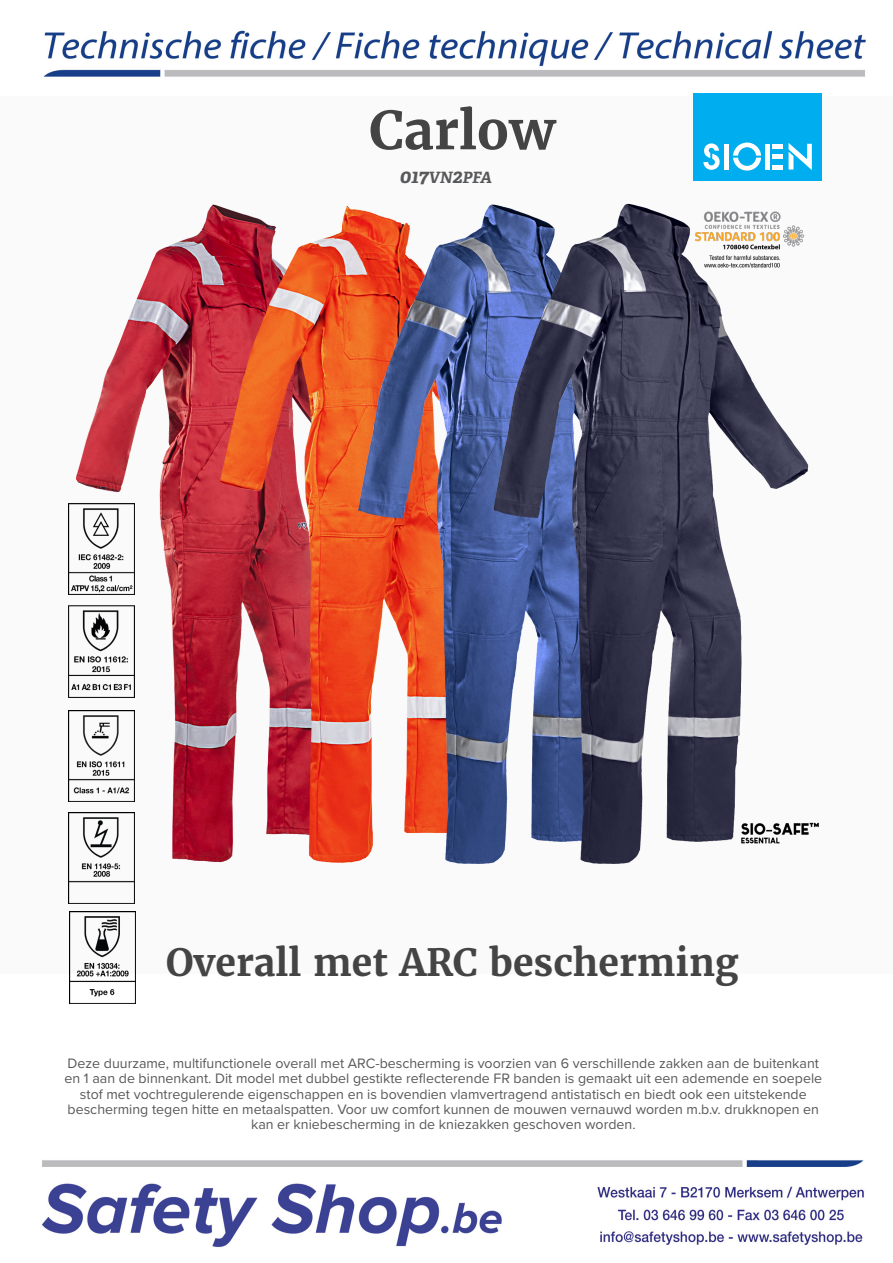
<style>
.page{position:relative;width:893px;height:1263px;background:#fff}
.page>*{position:absolute;margin:0;border:0;box-sizing:border-box;transform-origin:0 0}
.product_name{font:700 52.5px "Merriweather";color:#444}
.product_h2{font:700 37.5px "Merriweather";color:#444}
.product_ref{font:italic 700 15.6px "Adelle";color:#57585a}
.product_description{font:14.25px/15.3px "Proxima Nova";color:#57585a;text-align:center}
.s1{font-size:19.5px}
</style>
<div class="page">
<img style="left:42px;top:30px;width:824px;height:1217px">
<div style="left:0;top:97px;width:893px;height:877px;background:#fafafa"></div>
<div style="left:693px;top:93px;width:129px;height:88px;background:#00aeef"></div>
<svg style="left:703px;top:143px;width:17px;height:27px"></svg>
<svg style="left:733px;top:143px;width:28px;height:27px"></svg>
<div style="left:724px;top:144px;width:5px;height:26px;background:#fff"></div>
<div style="left:765px;top:144px;width:5px;height:26px;background:#fff"></div>
<div style="left:772px;top:165px;width:11px;height:5px;background:#fff"></div>
<div style="left:772px;top:154px;width:11px;height:5px;background:#fff"></div>
<hr style="left:772px;top:144px;width:11px;height:4px;background:#fff">
<svg style="left:789px;top:143px;width:23px;height:27px"></svg>
<img style="left:68px;top:897px;width:66px;height:7px">
<img style="left:70px;top:912px;width:66px;height:91px">
<img style="left:68px;top:301px;width:68px;height:596px">
<img style="left:136px;top:204px;width:136px;height:659px">
<img style="left:272px;top:206px;width:136px;height:657px">
<img style="left:408px;top:170px;width:411px;height:694px">
<p class="product_name" style="left:369px;top:97px;width:188px">Carlow</p>
<p class="product_ref" style="left:400px;top:168px;width:94px"><span class="s1">017</span>VN<span class="s1">2</span>PFA</p>
<p class="product_h2" style="left:166px;top:939px;width:574px">Overall met ARC bescherming</p>
<p class="product_description" style="left:64px;top:1055px;width:759px">Deze duurzame, multifunctionele overall met ARC-bescherming is voorzien van 6 verschillende zakken aan de buitenkant en 1 aan de binnenkant. Dit model met dubbel gestikte reflecterende FR banden is gemaakt uit een ademende en soepele stof met vochtregulerende eigenschappen en is bovendien vlamvertragend antistatisch en biedt ook een uitstekende bescherming tegen hitte en metaalspatten. Voor uw comfort kunnen de mouwen vernauwd worden m.b.v. drukknopen en kan er kniebescherming in de kniezakken geschoven worden.</p>
</div>
